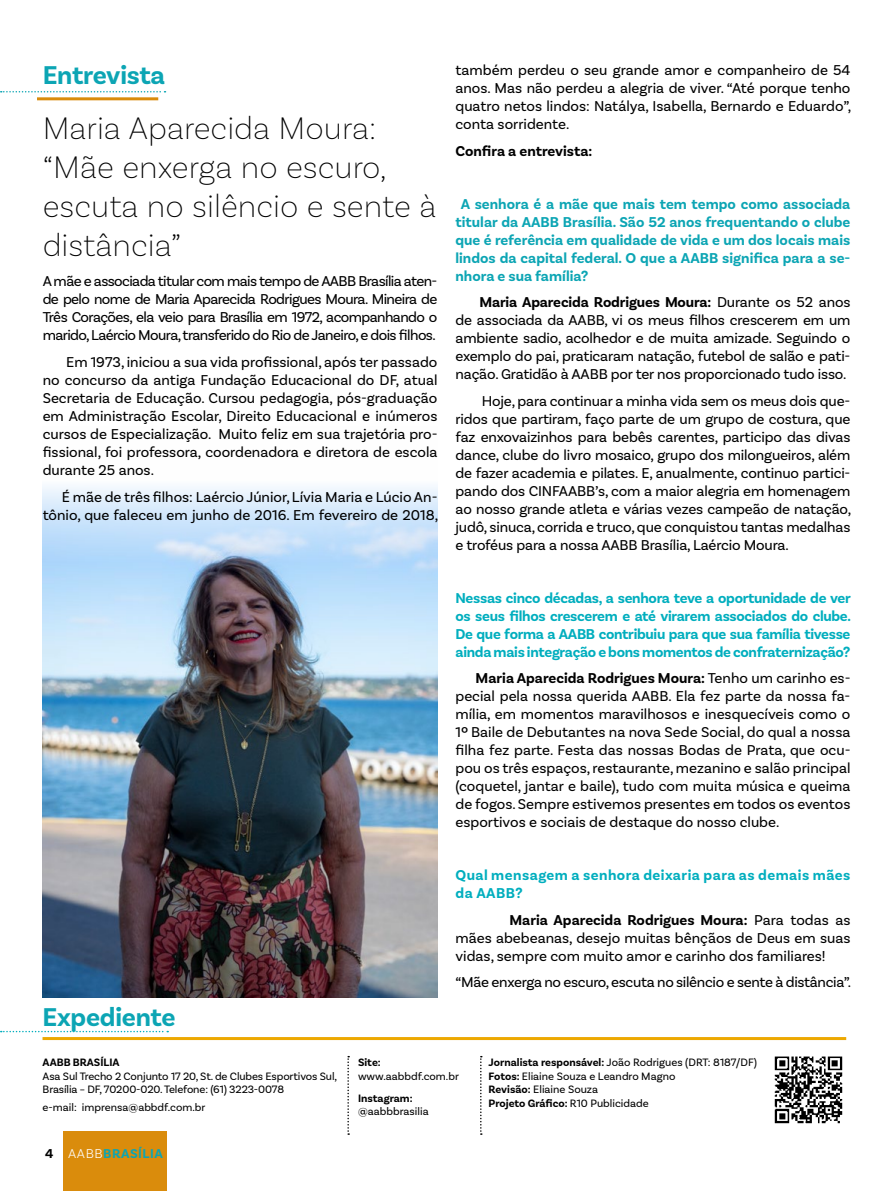
<style>
.page{position:relative;width:893px;height:1191px;background:#fff}
.page>*{position:absolute;margin:0;border:0;box-sizing:border-box;transform-origin:0 0}
.t1{font:200 33px/39px "Basic Sans";color:#000}
.t2{font:700 27px "Basic Sans";letter-spacing:-.01em;color:#0ca5b4}
.t3{font:15px/18px "Basic Sans";letter-spacing:-.005em;color:#000;text-align:justify}
.t4{font:700 15px/18px "Basic Sans";color:#0ca5b4;text-align:justify}
.t5{font:700 15px/18px "Basic Sans";letter-spacing:-.02em;color:#00aebe;text-align:justify}
.t6{font:700 15px/18px "Basic Sans";letter-spacing:.03em;color:#00aebe}
.t7{font:700 15px "Basic Sans";letter-spacing:-.005em;color:#000}
.t8{font:700 13.5px "Basic Sans";letter-spacing:.04em;color:#0ca5b4}
.t9{font:11.25px/13.5px "Basic Sans";color:#000}
.t10{font:700 11.25px "Basic Sans";color:#000}
.s1{font-weight:700}
.s2{color:#000}
.s3{font-weight:300;color:#fff}
</style>
<div class="page">
<div style="left:64px;top:1131px;width:103px;height:60px;background:#da8c0c"></div>
<img style="left:43px;top:486px;width:394px;height:511px">
<hr style="left:43px;top:1037px;width:803px;height:3px;background:#eda800">
<svg style="left:1px;top:1030px;width:167px;height:2px"></svg>
<svg style="left:347px;top:1056px;width:2px;height:78px"></svg>
<svg style="left:480px;top:1056px;width:2px;height:78px"></svg>
<img style="left:774px;top:1056px;width:69px;height:68px">
<svg style="left:1px;top:91px;width:165px;height:1px"></svg>
<hr style="left:37px;top:97px;width:121px;height:3px;background:#da8c0c">
<h2 class="t2" style="left:43px;top:59px;width:124px">Entrevista</h2>
<h1 class="t1" style="left:43px;top:108px;width:395px">Maria Aparecida Moura: “Mãe enxerga no escuro, escuta no silêncio e sente à distância”</h1>
<p class="t3" style="left:43px;top:272px;width:396px">A mãe e associada titular com mais tempo de AABB Brasília aten&shy;de pelo nome de Maria Aparecida Rodrigues Moura. Mineira de Três Corações, ela veio para Brasília em 1972, acompanhando o marido, Laércio Moura, transferido do Rio de Janeiro, e dois filhos.</p>
<p class="t3" style="left:43px;top:353px;width:396px;text-indent:24px">Em 1973, iniciou a sua vida profissional, após ter passado no concurso da antiga Fundação Educacional do DF, atual Secretaria de Educação. Cursou pedagogia, pós-graduação em Administração Escolar, Direito Educacional e inúmeros cursos de Especialização. Muito feliz em sua trajetória pro&shy;fissional, foi professora, coordenadora e diretora de escola durante 25 anos.</p>
<p class="t3" style="left:43px;top:487px;width:397px;text-align:right">É mãe de três filhos: Laércio Júnior, Lívia Maria e Lúcio An&shy;tônio, que faleceu em junho de 2016. Em fevereiro de 2018,</p>
<p class="t3" style="left:455px;top:61px;width:397px">também perdeu o seu grande amor e companheiro de 54 anos. Mas não perdeu a alegria de viver. “Até porque tenho quatro netos lindos: Natálya, Isabella, Bernardo e Eduardo”, conta sorridente.</p>
<p class="t7" style="left:455px;top:141px;width:138px">Confira a entrevista:</p>
<p class="t4" style="left:455px;top:195px;width:396px;text-indent:5px">A senhora é a mãe que mais tem tempo como associada titular da AABB Brasília. São 52 anos frequentando o clube que é referência em qualidade de vida e um dos locais mais lindos da capital federal. O que a AABB significa para a se&shy;nhora e sua família?</p>
<p class="t3" style="left:455px;top:293px;width:396px;text-indent:24px"><span class="s1">Maria Aparecida Rodrigues Moura:</span> Durante os 52 anos de associada da AABB, vi os meus filhos crescerem em um ambiente sadio, acolhedor e de muita amizade. Seguindo o exemplo do pai, praticaram natação, futebol de salão e pati&shy;nação. Gratidão à AABB por ter nos proporcionado tudo isso.</p>
<p class="t3" style="left:455px;top:391px;width:397px;text-indent:26px">Hoje, para continuar a minha vida sem os meus dois que&shy;ridos que partiram, faço parte de um grupo de costura, que faz enxovaizinhos para bebês carentes, participo das divas dance, clube do livro mosaico, grupo dos milongueiros, além de fazer academia e pilates. E, anualmente, continuo partici&shy;pando dos CINFAABB’s, com a maior alegria em homenagem ao nosso grande atleta e várias vezes campeão de natação, judô, sinuca, corrida e truco, que conquistou tantas medalhas e troféus para a nossa AABB Brasília, Laércio Moura.</p>
<p class="t5" style="left:455px;top:589px;width:397px">Nessas cinco décadas, a senhora teve a oportunidade de ver os seus filhos crescerem e até virarem associados do clube.<br>De que forma a AABB contribuiu para que sua família tivesse ainda mais integração e bons momentos de confraternização?</p>
<p class="t3" style="left:455px;top:669px;width:396px;text-indent:20px"><span class="s1">Maria Aparecida Rodrigues Moura:</span> Tenho um carinho es&shy;pecial pela nossa querida AABB. Ela fez parte da nossa fa&shy;mília, em momentos maravilhosos e inesquecíveis como o 1º Baile de Debutantes na nova Sede Social, do qual a nossa filha fez parte. Festa das nossas Bodas de Prata, que ocu&shy;pou os três espaços, restaurante, mezanino e salão principal (coquetel, jantar e baile), tudo com muita música e queima de fogos. Sempre estivemos presentes em todos os eventos esportivos e sociais de destaque do nosso clube.</p>
<p class="t6" style="left:455px;top:866px;width:396px">Qual mensagem a senhora deixaria para as demais mães da AABB?</p>
<p class="t3" style="left:455px;top:910px;width:396px;text-indent:54px"><span class="s1">Maria Aparecida Rodrigues Moura:</span> Para todas as mães abebeanas, desejo muitas bênçãos de Deus em suas vidas, sempre com muito amor e carinho dos familiares!</p>
<p class="t3" style="left:455px;top:973px;width:397px">“Mãe enxerga no escuro, escuta no silêncio e sente à distância”.</p>
<h2 class="t2" style="left:43px;top:1000px;width:135px">Expediente</h2>
<p class="t10" style="left:43px;top:1055px;width:78px">AABB BRASÍLIA</p>
<p class="t9" style="left:43px;top:1069px;width:296px">Asa Sul Trecho 2 Conjunto 17 20, St. de Clubes Esportivos Sul,<br>Brasília – DF, 70200-020. Telefone: (61) 3223-0078</p>
<p class="t9" style="left:43px;top:1100px;width:164px">e-mail: imprensa@abbdf.com.br</p>
<p class="t8" style="left:45px;top:1145px;width:119px"><span class="s2">4</span> <span class="s3">AABB</span>BRASÍLIA</p>
<p class="t10" style="left:358px;top:1055px;width:24px">Site:</p>
<p class="t9" style="left:358px;top:1069px;width:102px">www.aabbdf.com.br</p>
<p class="t10" style="left:358px;top:1091px;width:56px">Instagram:</p>
<p class="t9" style="left:358px;top:1104px;width:72px">@aabbbrasilia</p>
<p class="t9" style="left:489px;top:1055px;width:270px"><span class="s1">Jornalista responsável:</span> João Rodrigues (DRT: 8187/DF)<br><span class="s1">Fotos:</span> Eliaine Souza e Leandro Magno<br><span class="s1">Revisão:</span> Eliaine Souza<br><span class="s1">Projeto Gráfico:</span> R10 Publicidade</p>
</div>
